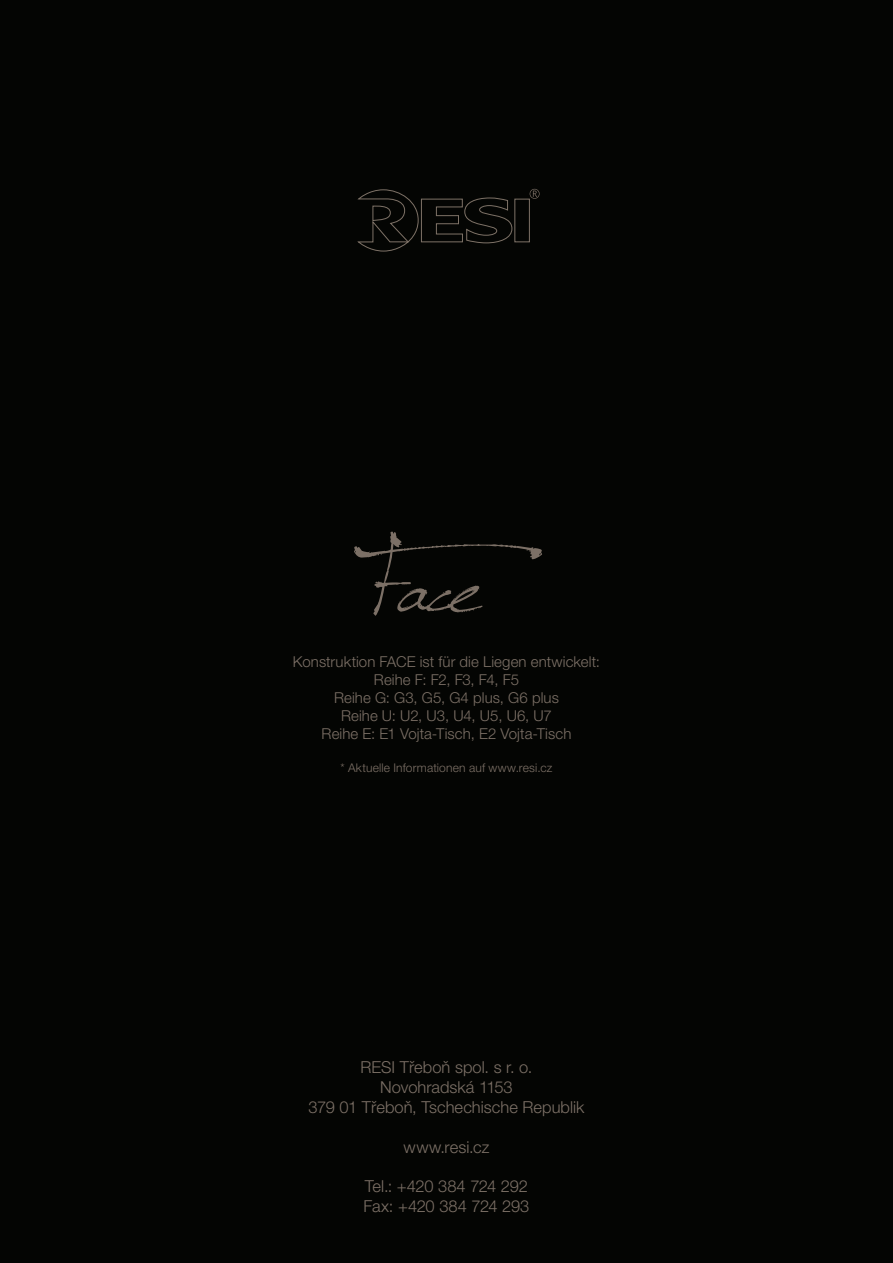
<style>
.page{position:relative;width:893px;height:1263px;background:#040503}
.page>*{position:absolute;margin:0;border:0;box-sizing:border-box;transform-origin:0 0}
.t1{font:108px "Jellyka Saint Andrews Queen";color:#7c7066}
.adresa{font:300 16.5px "Helvetica Neue LT Pro";color:#7c7066}
.adresa-2{font:300 15px "Helvetica Neue LT Pro";letter-spacing:.005em;color:#7c7066}
.adresa-3{font:300 12px "Helvetica Neue LT Pro";letter-spacing:.015em;color:#7c7066}
</style>
<div class="page">
<div style="left:514px;top:199px;width:16px;height:43px;border:1px solid #7e7267"></div>
<svg style="left:358px;top:189px;width:155px;height:63px"></svg>
<svg style="left:530px;top:189px;width:10px;height:10px"></svg>
<p class="t1" style="left:367px;top:511px;width:190px">Face</p>
<p class="adresa-2" style="left:293px;top:653px;width:308px">Konstruktion FACE ist für die Liegen entwickelt:</p>
<p class="adresa-2" style="left:374px;top:671px;width:147px">Reihe F: F2, F3, F4, F5</p>
<p class="adresa-2" style="left:334px;top:689px;width:226px">Reihe G: G3, G5, G4 plus, G6 plus</p>
<p class="adresa-2" style="left:341px;top:707px;width:212px">Reihe U: U2, U3, U4, U5, U6, U7</p>
<p class="adresa-2" style="left:322px;top:725px;width:251px">Reihe E: E1 Vojta-Tisch, E2 Vojta-Tisch</p>
<p class="adresa-3" style="left:341px;top:760px;width:213px">* Aktuelle Informationen auf www.resi.cz</p>
<p class="adresa" style="left:360px;top:1057px;width:173px">RESI Třeboň spol. s r. o.</p>
<p class="adresa" style="left:380px;top:1077px;width:134px">Novohradská 1153</p>
<p class="adresa" style="left:308px;top:1097px;width:278px">379 01 Třeboň, Tschechische Republik</p>
<p class="adresa" style="left:404px;top:1136px;width:87px">www.resi.cz</p>
<p class="adresa" style="left:365px;top:1176px;width:165px">Tel.: +420 384 724 292</p>
<p class="adresa" style="left:363px;top:1196px;width:167px">Fax: +420 384 724 293</p>
</div>
